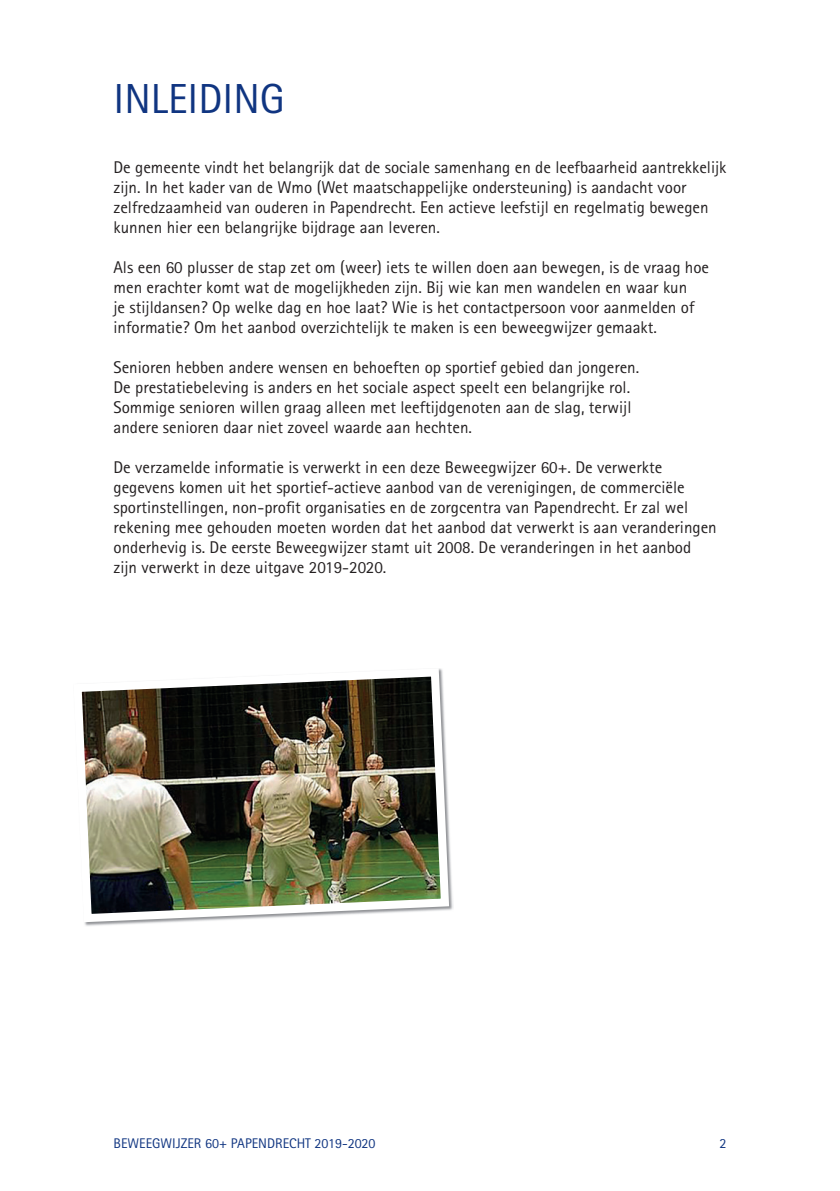
<style>
.page{position:relative;width:840px;height:1191px;background:#fff}
.page>*{position:absolute;margin:0;border:0;box-sizing:border-box;transform-origin:0 0}
.t1{font:42px "Rotis Sans Serif";color:#103581}
.t2{font:17px/20px "Rotis Sans Serif";color:#231f20}
.t3{font:14px "Rotis Sans Serif";color:#103581}
</style>
<div class="page">
<img style="left:81px;top:668px;width:372px;height:258px">
<h1 class="t1" style="left:113px;top:74px;width:173px">INLEIDING</h1>
<p class="t2" style="left:113px;top:158px;width:614px">De gemeente vindt het belangrijk dat de sociale samenhang en de leefbaarheid aantrekkelijk zijn. In het kader van de Wmo (Wet maatschappelijke ondersteuning) is aandacht voor zelfredzaamheid van ouderen in Papendrecht. Een actieve leefstijl en regelmatig bewegen kunnen hier een belangrijke bijdrage aan leveren.</p>
<p class="t2" style="left:113px;top:257px;width:597px">Als een 60 plusser de stap zet om (weer) iets te willen doen aan bewegen, is de vraag hoe men erachter komt wat de mogelijkheden zijn. Bij wie kan men wandelen en waar kun<br>je stijldansen? Op welke dag en hoe laat? Wie is het contactpersoon voor aanmelden of informatie? Om het aanbod overzichtelijk te maken is een beweegwijzer gemaakt.</p>
<p class="t2" style="left:113px;top:357px;width:527px">Senioren hebben andere wensen en behoeften op sportief gebied dan jongeren.<br>De prestatiebeleving is anders en het sociale aspect speelt een belangrijke rol.<br>Sommige senioren willen graag alleen met leeftijdgenoten aan de slag, terwijl andere senioren daar niet zoveel waarde aan hechten.</p>
<p class="t2" style="left:113px;top:457px;width:604px">De verzamelde informatie is verwerkt in een deze Beweegwijzer 60+. De verwerkte gegevens komen uit het sportief-actieve aanbod van de verenigingen, de commerciële sportinstellingen, non-profit organisaties en de zorgcentra van Papendrecht. Er zal wel rekening mee gehouden moeten worden dat het aanbod dat verwerkt is aan veranderingen onderhevig is. De eerste Beweegwijzer stamt uit 2008. De veranderingen in het aanbod zijn verwerkt in deze uitgave 2019-2020.</p>
<p class="t3" style="left:113px;top:1134px;width:263px">BEWEEGWIJZER 60+ PAPENDRECHT 2019-2020</p>
<p class="t3" style="left:719px;top:1134px;width:8px">2</p>
</div>
